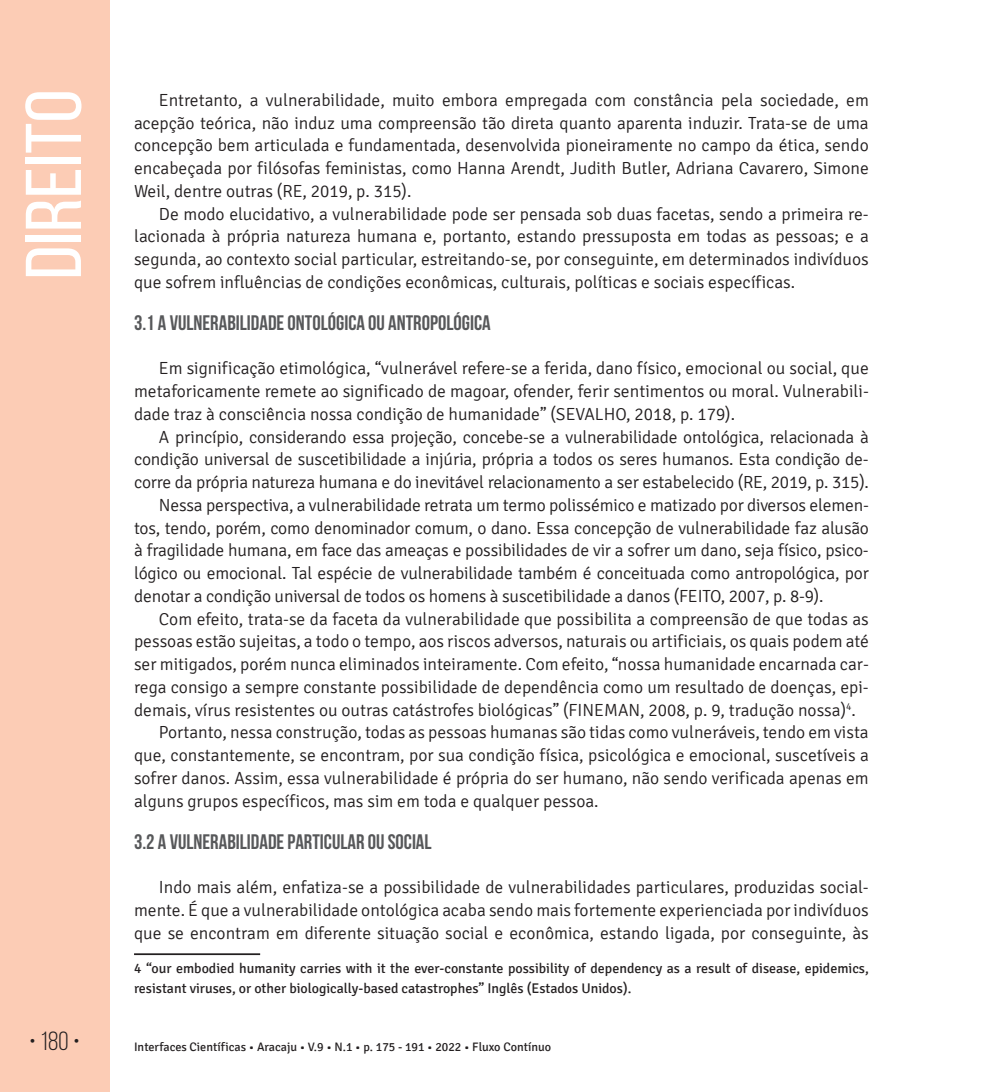
<style>
.page{position:relative;width:993px;height:1092px;background:#fff}
.page>*{position:absolute;margin:0;border:0;box-sizing:border-box;transform-origin:0 0}
.t1{font:78.75px "Bebas Neue";color:#fff;scale:1.09 1}
.t2{font:26.25px "Bebas Neue";color:#231f20}
.t3{font:700 21px "Bebas Neue";color:#57585a}
.t4{font:300 17.5px/22.8px "Signika";letter-spacing:-.005em;color:#231f20;text-align:justify}
.t5{font:14px/19.2px "Signika";color:#231f20}
.t6{font:12.25px "Signika";color:#231f20}
</style>
<div class="page">
<div style="left:0;top:0;width:109px;height:1091px;background:#fcccb5"></div>
<hr style="left:134px;top:953px;width:126px;height:2px;background:#231f20">
<h1 class="t1" style="left:11px;top:279px;width:176px;rotate:-90deg">Direito</h1>
<p class="t4" style="left:134px;top:89px;width:736px;text-indent:25px">Entretanto, a vulnerabilidade, muito embora empregada com constância pela sociedade, em acepção teórica, não induz uma compreensão tão direta quanto aparenta induzir. Trata-se de uma concepção bem articulada e fundamentada, desenvolvida pioneiramente no campo da ética, sendo encabeçada por filósofas feministas, como Hanna Arendt, Judith Butler, Adriana Cavarero, Simone Weil, dentre outras (RE, 2019, p. 315).</p>
<p class="t4" style="left:134px;top:203px;width:736px;text-indent:25px">De modo elucidativo, a vulnerabilidade pode ser pensada sob duas facetas, sendo a primeira re&shy;lacionada à própria natureza humana e, portanto, estando pressuposta em todas as pessoas; e a segunda, ao contexto social particular, estreitando-se, por conseguinte, em determinados indivíduos que sofrem influências de condições econômicas, culturais, políticas e sociais específicas.</p>
<p class="t3" style="left:134px;top:311px;width:358px">3.1 A VULNERABILIDADE ONTOLÓGICA OU ANTROPOLÓGICA</p>
<p class="t4" style="left:134px;top:357px;width:736px;text-indent:25px">Em significação etimológica, “vulnerável refere-se a ferida, dano físico, emocional ou social, que metaforicamente remete ao significado de magoar, ofender, ferir sentimentos ou moral. Vulnerabili&shy;dade traz à consciência nossa condição de humanidade” (SEVALHO, 2018, p. 179).</p>
<p class="t4" style="left:159px;top:425px;width:711px">A princípio, considerando essa projeção, concebe-se a vulnerabilidade ontológica, relacionada à</p>
<p class="t4" style="left:134px;top:448px;width:736px">condição universal de suscetibilidade a injúria, própria a todos os seres humanos. Esta condição de-</p>
<p class="t4" style="left:134px;top:471px;width:736px">corre da própria natureza humana e do inevitável relacionamento a ser estabelecido (RE, 2019, p. 315).</p>
<p class="t4" style="left:159px;top:494px;width:711px">Nessa perspectiva, a vulnerabilidade retrata um termo polissémico e matizado por diversos elemen-</p>
<p class="t4" style="left:134px;top:516px;width:736px">tos, tendo, porém, como denominador comum, o dano. Essa concepção de vulnerabilidade faz alusão</p>
<p class="t4" style="left:134px;top:539px;width:736px">à fragilidade humana, em face das ameaças e possibilidades de vir a sofrer um dano, seja físico, psico-</p>
<p class="t4" style="left:134px;top:562px;width:736px">lógico ou emocional. Tal espécie de vulnerabilidade também é conceituada como antropológica, por</p>
<p class="t4" style="left:134px;top:585px;width:690px">denotar a condição universal de todos os homens à suscetibilidade a danos (FEITO, 2007, p. 8-9).</p>
<p class="t4" style="left:159px;top:607px;width:711px">Com efeito, trata-se da faceta da vulnerabilidade que possibilita a compreensão de que todas as</p>
<p class="t4" style="left:134px;top:630px;width:736px">pessoas estão sujeitas, a todo o tempo, aos riscos adversos, naturais ou artificiais, os quais podem até</p>
<p class="t4" style="left:134px;top:653px;width:736px">ser mitigados, porém nunca eliminados inteiramente. Com efeito, “nossa humanidade encarnada car-</p>
<p class="t4" style="left:134px;top:676px;width:736px">rega consigo a sempre constante possibilidade de dependência como um resultado de doenças, epi-</p>
<p class="t4" style="left:134px;top:698px;width:723px">demais, vírus resistentes ou outras catástrofes biológicas” (FINEMAN, 2008, p. 9, tradução nossa)<sup>4</sup>.</p>
<p class="t4" style="left:159px;top:721px;width:711px">Portanto, nessa construção, todas as pessoas humanas são tidas como vulneráveis, tendo em vista</p>
<p class="t4" style="left:134px;top:744px;width:736px">que, constantemente, se encontram, por sua condição física, psicológica e emocional, suscetíveis a</p>
<p class="t4" style="left:134px;top:767px;width:736px">sofrer danos. Assim, essa vulnerabilidade é própria do ser humano, não sendo verificada apenas em</p>
<p class="t4" style="left:134px;top:789px;width:466px">alguns grupos específicos, mas sim em toda e qualquer pessoa.</p>
<p class="t3" style="left:134px;top:830px;width:299px">3.2 A VULNERABILIDADE PARTICULAR OU SOCIAL</p>
<p class="t4" style="left:134px;top:876px;width:736px;text-indent:25px">Indo mais além, enfatiza-se a possibilidade de vulnerabilidades particulares, produzidas social&shy;mente. É que a vulnerabilidade ontológica acaba sendo mais fortemente experienciada por indivíduos que se encontram em diferente situação social e econômica, estando ligada, por conseguinte, às</p>
<p class="t5" style="left:134px;top:959px;width:736px">4 “our embodied humanity carries with it the ever-constante possibility of dependency as a result of disease, epidemics, resistant viruses, or other biologically-based catastrophes” Inglês (Estados Unidos).</p>
<h2 class="t2" style="left:29px;top:1026px;width:53px">• 180 •</h2>
<p class="t6" style="left:134px;top:1040px;width:418px">Interfaces Científicas • Aracaju • V.9 • N.1 • p. 175 - 191 • 2022 • Fluxo Contínuo</p>
</div>
